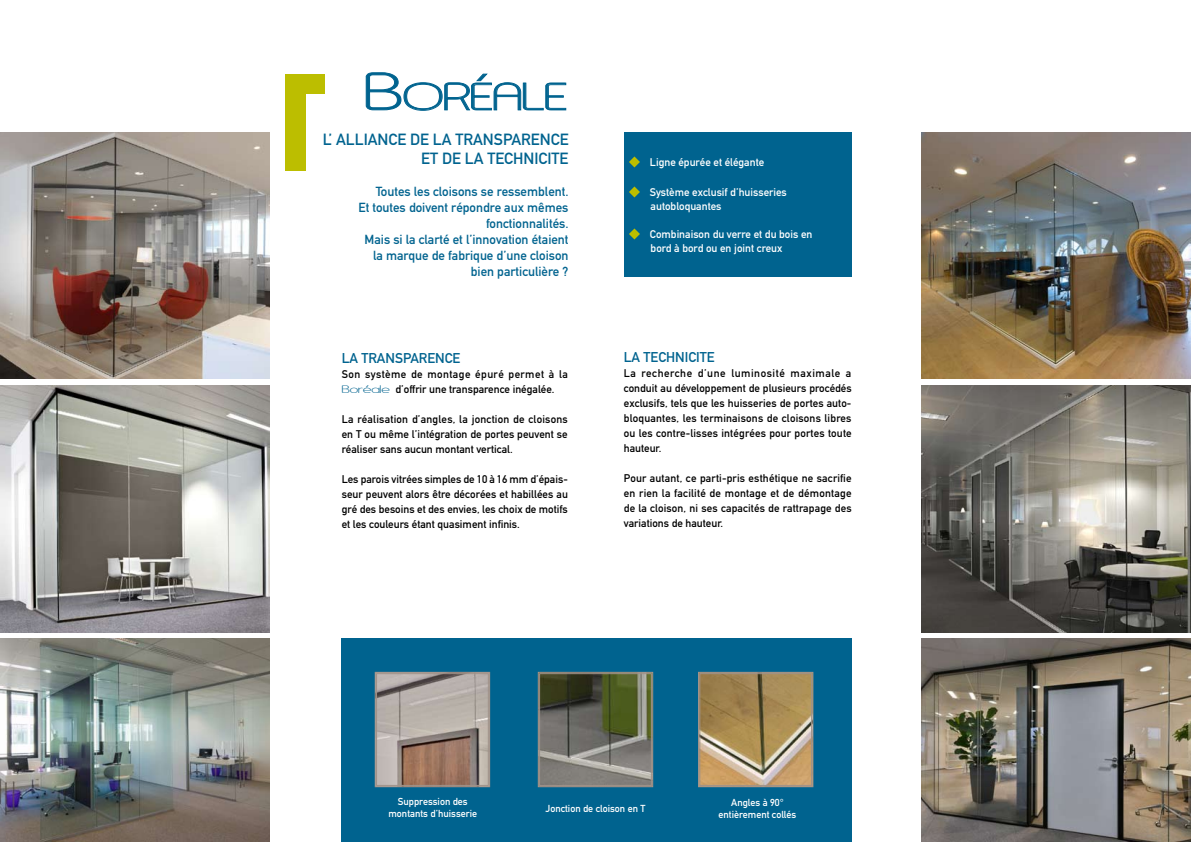
<style>
.page{position:relative;width:1191px;height:842px;background:#fff}
.page>*{position:absolute;margin:0;border:0;box-sizing:border-box;transform-origin:0 0}
.t1{font:45.8px "Asenine Wide";color:#00638f}
.t2{font:16px/19px "DIN Mittelschrift";color:#00638f;text-align:right}
.t3{font:14px "DIN Mittelschrift";color:#00638f}
.t4{font:13px/16px "DIN Mittelschrift";color:#00638f;text-align:right}
.t5{font:11px/15px "DIN Mittelschrift";color:#000;text-align:justify}
.t6{font:11px/14px "DIN Mittelschrift";color:#fff}
.t7{font:11px/15px "DIN Mittelschrift";letter-spacing:.02em;color:#000}
.t8{font:10px/12px "DIN Mittelschrift";color:#fff;text-align:center}
.s1{font-size:62.1px}
.s2{font-family:"Asenine Wide";font-size:13px;color:#00638f}
.s3{color:#bcbe00}
</style>
<div class="page">
<svg style="left:366px;top:72px;width:200px;height:39px"></svg>
<div style="left:285px;top:75px;width:39px;height:19px;background:#bcbe00"></div>
<div style="left:285px;top:75px;width:21px;height:95px;background:#bcbe00"></div>
<div style="left:624px;top:132px;width:227px;height:145px;background:#00638f"></div>
<svg style="left:629px;top:156px;width:11px;height:12px"></svg>
<svg style="left:629px;top:186px;width:11px;height:12px"></svg>
<svg style="left:629px;top:228px;width:11px;height:12px"></svg>
<img style="left:0;top:386px;width:269px;height:246px">
<img style="left:0;top:132px;width:269px;height:247px">
<img style="left:0;top:638px;width:269px;height:204px">
<img style="left:921px;top:132px;width:270px;height:247px">
<img style="left:921px;top:638px;width:270px;height:204px">
<img style="left:921px;top:386px;width:270px;height:246px">
<div style="left:342px;top:639px;width:510px;height:203px;background:#00638f"></div>
<svg style="left:374px;top:671px;width:116px;height:117px;background:#a4978f"></svg>
<div style="left:376px;top:673px;width:112px;height:112px;border:1px solid #a09289"></div>
<svg style="left:537px;top:671px;width:116px;height:117px;background:#696c5c"></svg>
<div style="left:539px;top:673px;width:112px;height:112px;border:1px solid #a09289"></div>
<svg style="left:698px;top:671px;width:116px;height:117px;background:#aa9367"></svg>
<div style="left:699px;top:673px;width:112px;height:112px;border:1px solid #a09289"></div>
<p class="t1" style="left:364px;top:73px;width:204px"><span class="s1">B</span>ORéALE</p>
<p class="t2" style="left:323px;top:130px;width:247px">L’ ALLIANCE DE LA TRANSPARENCE<br>ET DE LA TECHNICITE</p>
<p class="t4" style="left:358px;top:183px;width:212px">Toutes les cloisons se ressemblent.<br>Et toutes doivent répondre aux mêmes fonctionnalités.<br>Mais si la clarté et l’innovation étaient la marque de fabrique d’une cloison bien particulière ?</p>
<p class="t3" style="left:342px;top:349px;width:120px">LA TRANSPARENCE</p>
<p class="t7" style="left:342px;top:366px;width:228px">Son système de montage épuré permet à la<br><span class="s2">Boréale</span> d’offrir une transparence inégalée.</p>
<p class="t5" style="left:342px;top:411px;width:228px">La réalisation d’angles, la jonction de cloisons en T ou même l’intégration de portes peuvent se réaliser sans aucun montant vertical.</p>
<p class="t5" style="left:342px;top:471px;width:228px">Les parois vitrées simples de 10 à 16 mm d’épais&shy;seur peuvent alors être décorées et habillées au gré des besoins et des envies, les choix de motifs et les couleurs étant quasiment infinis.</p>
<p class="t6" style="left:629px;top:155px;width:136px"><span class="s3">◆</span> Ligne épurée et élégante</p>
<p class="t6" style="left:650px;top:185px;width:138px;text-indent:-21px"><span class="s3">◆</span> Système exclusif d’huisseries autobloquantes</p>
<p class="t6" style="left:650px;top:227px;width:163px;text-indent:-21px"><span class="s3">◆</span> Combinaison du verre et du bois en bord à bord ou en joint creux</p>
<p class="t3" style="left:624px;top:349px;width:92px">LA TECHNICITE</p>
<p class="t5" style="left:624px;top:366px;width:229px">La recherche d’une luminosité maximale a conduit au développement de plusieurs procédés exclusifs, tels que les huisseries de portes auto&shy;bloquantes, les terminaisons de cloisons libres ou les contre-lisses intégrées pour portes toute hauteur.</p>
<p class="t5" style="left:624px;top:471px;width:229px">Pour autant, ce parti-pris esthétique ne sacrifie en rien la facilité de montage et de démontage de la cloison, ni ses capacités de rattrapage des variations de hauteur.</p>
<p class="t8" style="left:388px;top:796px;width:90px">Suppression des montants d’huisserie</p>
<p class="t8" style="left:545px;top:802px;width:101px">Jonction de cloison en T</p>
<p class="t8" style="left:718px;top:796px;width:79px">Angles à 90° entièrement collés</p>
</div>
